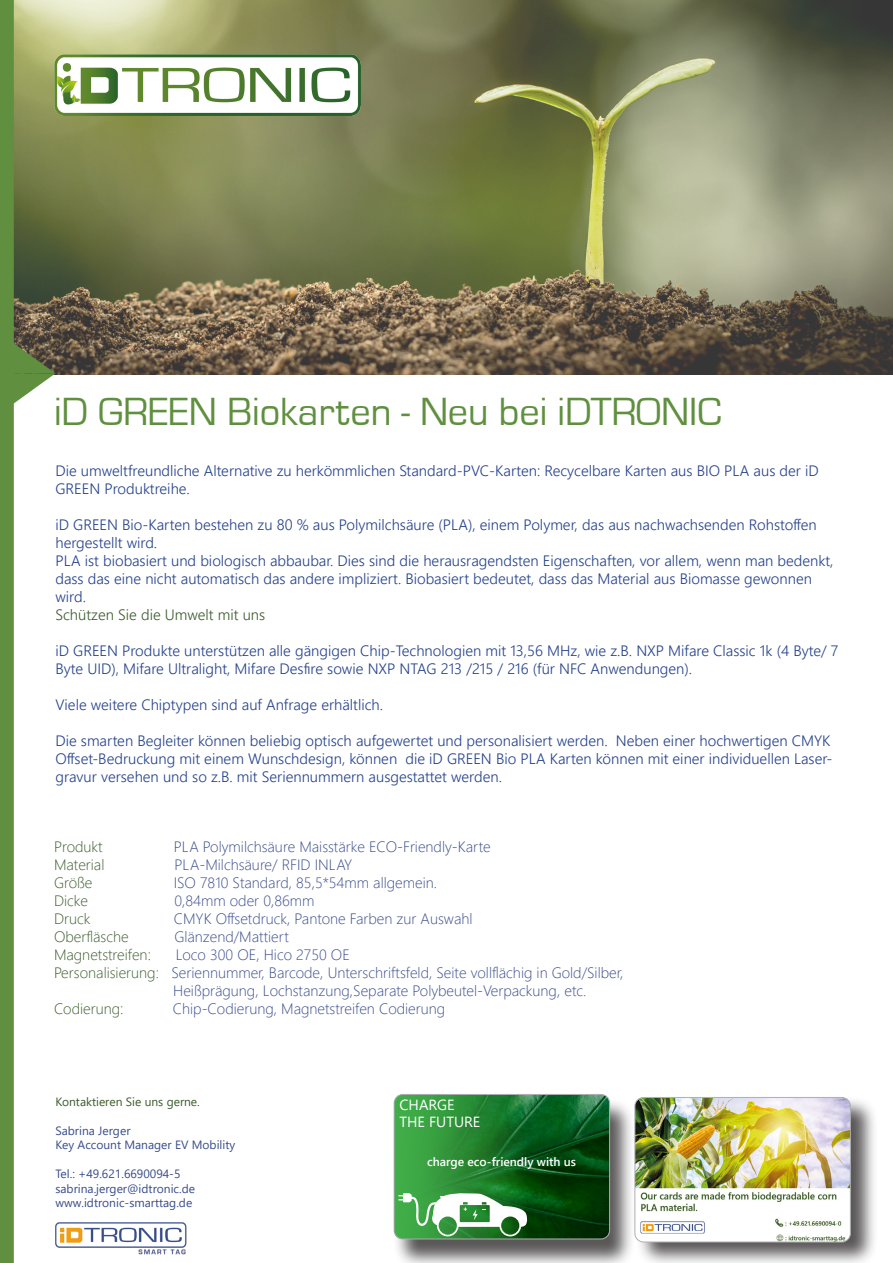
<style>
.page{position:relative;width:893px;height:1263px;background:#fff}
.page>*{position:absolute;margin:0;border:0;box-sizing:border-box;transform-origin:0 0}
.t1{font:40.5px "Eurostile T";color:#5f8f3f}
.t2{font:300 15px/18px "Segoe UI";color:#24418a}
.t3{font:300 15px "Segoe UI";color:#394c8b}
.t4{font:300 15px "Segoe UI";color:#3b5c2b}
.t5{font:300 15px "Segoe UI";color:#3b5c2b}
.t6{font:14.7px/17.5px "Segoe UI";color:#fff}
.t7{font:600 12.15px "Segoe UI";color:#fff}
.t8{font:12px "Segoe UI";color:#394c8b}
.t9{font:12px "Segoe UI";color:#3b5c2b}
.s1{color:#3b5c2b}
</style>
<div class="page">
<img style="left:62px;top:0;width:831px;height:374px">
<svg style="left:0;top:0;width:62px;height:1263px"></svg>
<div style="left:635px;top:1096px;width:243px;height:167px;background:#231f20;opacity:.75"></div>
<img style="left:635px;top:1097px;width:215px;height:145px">
<div style="left:635px;top:1097px;width:215px;height:145px;border:1px solid #aeafb3;border-radius:9px"></div>
<div style="left:393px;top:1098px;width:243px;height:165px;background:#231f20;opacity:.75"></div>
<img style="left:394px;top:1094px;width:216px;height:145px">
<svg style="left:394px;top:1094px;width:133px;height:144px;background:#2a8c36"></svg>
<svg style="left:398px;top:1191px;width:129px;height:45px"></svg>
<div style="left:394px;top:1094px;width:216px;height:145px;border:1px solid #aeafb3;border-radius:9px"></div>
<img style="left:54px;top:54px;width:306px;height:62px">
<img style="left:55px;top:1222px;width:131px;height:33px">
<p class="t1" style="left:54px;top:390px;width:669px">iD GREEN Biokarten - Neu bei iDTRONIC</p>
<p class="t2" style="left:55px;top:460px;width:765px">Die umweltfreundliche Alternative zu herkömmlichen Standard-PVC-Karten: Recycelbare Karten aus BIO PLA aus der iD<br>GREEN Produktreihe.</p>
<p class="t2" style="left:55px;top:514px;width:763px">iD GREEN Bio-Karten bestehen zu 80 % aus Polymilchsäure (PLA), einem Polymer, das aus nachwachsenden Rohstoffen hergestellt wird.</p>
<p class="t2" style="left:55px;top:550px;width:779px">PLA ist biobasiert und biologisch abbaubar. Dies sind die herausragendsten Eigenschaften, vor allem, wenn man bedenkt, dass das eine nicht automatisch das andere impliziert. Biobasiert bedeutet, dass das Material aus Biomasse gewonnen wird.</p>
<p class="t5" style="left:55px;top:600px;width:211px">Schützen Sie die Umwelt mit uns</p>
<p class="t2" style="left:55px;top:640px;width:785px">iD GREEN Produkte unterstützen alle gängigen Chip-Technologien mit 13,56 MHz, wie z.B. NXP Mifare Classic 1k (4 Byte/ 7<br>Byte UID), Mifare Ultralight, Mifare Desfire sowie NXP NTAG 213 /215 / 216 (für NFC Anwendungen).</p>
<p class="t2" style="left:55px;top:694px;width:329px">Viele weitere Chiptypen sind auf Anfrage erhältlich.</p>
<p class="t2" style="left:55px;top:730px;width:779px">Die smarten Begleiter können beliebig optisch aufgewertet und personalisiert werden. Neben einer hochwertigen CMYK<br>Offset-Bedruckung mit einem Wunschdesign, können die iD GREEN Bio PLA Karten können mit einer individuellen Laser&shy;gravur versehen und so z.B. mit Seriennummern ausgestattet werden.</p>
<p class="t4" style="left:54px;top:832px;width:50px">Produkt</p>
<p class="t3" style="left:174px;top:832px;width:319px">PLA Polymilchsäure Maisstärke ECO-Friendly-Karte</p>
<p class="t4" style="left:54px;top:850px;width:52px">Material</p>
<p class="t3" style="left:174px;top:850px;width:179px">PLA-Milchsäure/ RFID INLAY</p>
<p class="t4" style="left:54px;top:868px;width:40px">Größe</p>
<p class="t3" style="left:174px;top:868px;width:265px">ISO 7810 Standard, 85,5*54mm allgemein.</p>
<p class="t4" style="left:54px;top:886px;width:36px">Dicke</p>
<p class="t3" style="left:174px;top:886px;width:142px">0,84mm oder 0,86mm</p>
<p class="t4" style="left:54px;top:904px;width:38px">Druck</p>
<p class="t3" style="left:174px;top:904px;width:300px">CMYK Offsetdruck, Pantone Farben zur Auswahl</p>
<p class="t4" style="left:54px;top:922px;width:76px">Oberfläsche</p>
<p class="t3" style="left:174px;top:922px;width:116px">Glänzend/Mattiert</p>
<p class="t4" style="left:54px;top:940px;width:99px">Magnetstreifen:</p>
<p class="t3" style="left:176px;top:940px;width:176px">Loco 300 OE, Hico 2750 OE</p>
<p class="t3" style="left:54px;top:958px;width:571px"><span class="s1">Personalisierung:</span> Seriennummer, Barcode, Unterschriftsfeld, Seite vollflächig in Gold/Silber,</p>
<p class="t3" style="left:173px;top:976px;width:415px">Heißprägung, Lochstanzung,Separate Polybeutel-Verpackung, etc.</p>
<p class="t4" style="left:54px;top:994px;width:71px">Codierung:</p>
<p class="t3" style="left:173px;top:994px;width:274px">Chip-Codierung, Magnetstreifen Codierung</p>
<p class="t9" style="left:55px;top:1090px;width:146px">Kontaktieren Sie uns gerne.</p>
<p class="t8" style="left:55px;top:1119px;width:77px">Sabrina Jerger</p>
<p class="t8" style="left:55px;top:1134px;width:181px">Key Account Manager EV Mobility</p>
<p class="t8" style="left:55px;top:1162px;width:127px">Tel.: +49.621.6690094-5</p>
<p class="t8" style="left:55px;top:1177px;width:141px">sabrina.jerger@idtronic.de</p>
<p class="t8" style="left:55px;top:1191px;width:138px">www.idtronic-smarttag.de</p>
<p class="t6" style="left:399px;top:1094px;width:82px">CHARGE<br>THE FUTURE</p>
<p class="t7" style="left:427px;top:1150px;width:151px">charge eco-friendly with us</p>
</div>
